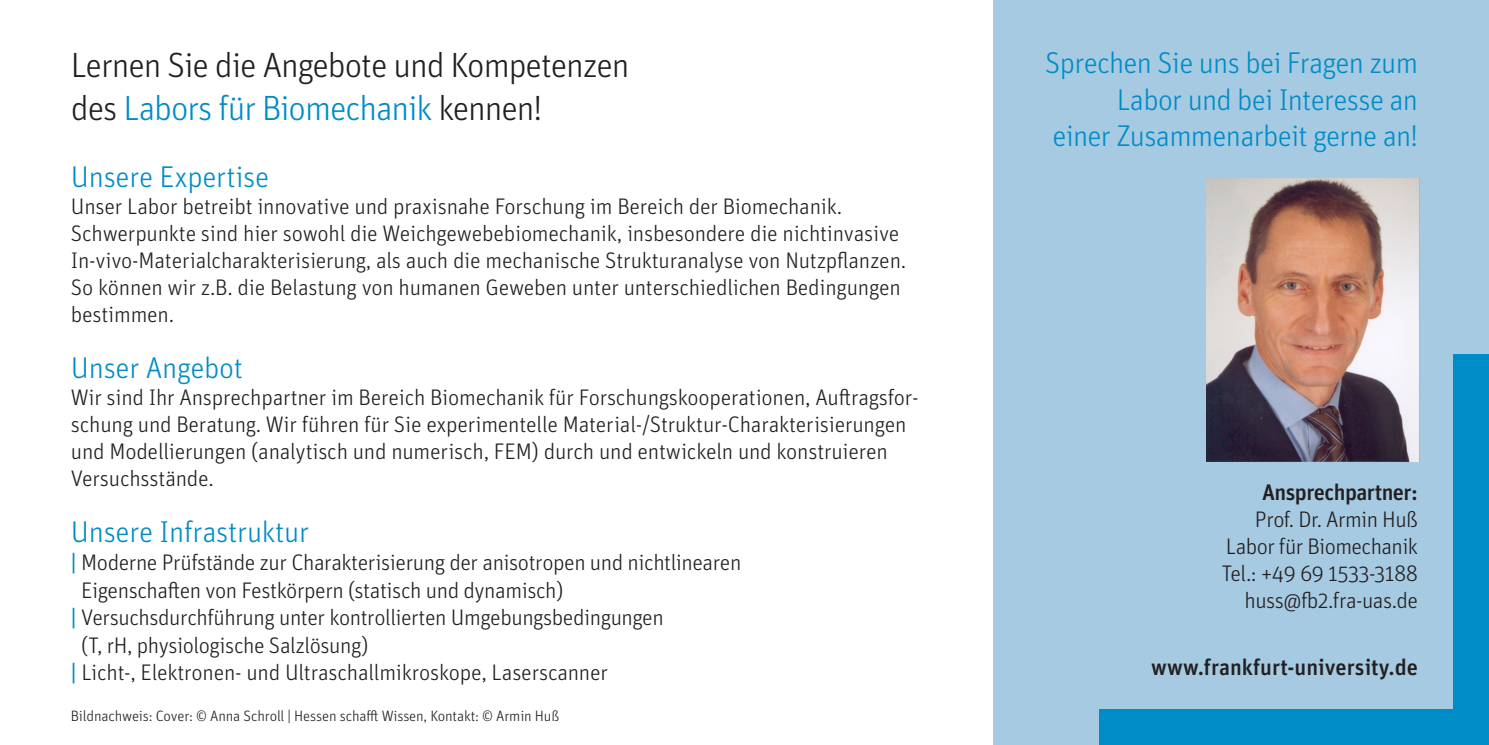
<style>
.page{position:relative;width:1489px;height:745px;background:#fff}
.page>*{position:absolute;margin:0;border:0;box-sizing:border-box;transform-origin:0 0}
.t1{font:300 35px/42px "Unit Pro";letter-spacing:-.03em;color:#231f20}
.t2{font:300 30px/36px "Unit Pro";letter-spacing:-.025em;color:#008cc7;text-align:right}
.t3{font:300 22.5px/27px "Unit Pro";letter-spacing:-.01em;color:#231f20}
.t4{font:500 22.5px "Unit Pro";color:#231f20}
.t5{font:500 22.5px "Unit Pro";letter-spacing:-.025em;color:#231f20}
.t6{font:300 15px "Unit Pro";letter-spacing:-.01em;color:#231f20}
.s1{color:#008cc7}
.s2{font-weight:500;color:#008cc7}
</style>
<div class="page">
<div style="left:993px;top:0;width:495px;height:744px;background:#a6cae2"></div>
<img style="left:1206px;top:178px;width:211px;height:283px">
<div style="left:1098px;top:709px;width:390px;height:35px;background:#008cc7"></div>
<div style="left:1453px;top:354px;width:35px;height:390px;background:#008cc7"></div>
<p class="t1" style="left:71px;top:43px;width:560px">Lernen Sie die Angebote und Kompetenzen des <span class="s1">Labors für Biomechanik</span> kennen!</p>
<p class="t2" style="left:71px;top:158px;width:200px">Unsere Expertise</p>
<p class="t3" style="left:71px;top:192px;width:836px">Unser Labor betreibt innovative und praxisnahe Forschung im Bereich der Biomechanik.<br>Schwerpunkte sind hier sowohl die Weichgewebebiomechanik, insbesondere die nichtinvasive In-vivo-Materialcharakterisierung, als auch die mechanische Strukturanalyse von Nutzpflanzen.<br>So können wir z.B. die Belastung von humanen Geweben unter unterschiedlichen Bedingungen bestimmen.</p>
<p class="t2" style="left:71px;top:349px;width:174px">Unser Angebot</p>
<p class="t3" style="left:71px;top:383px;width:849px">Wir sind Ihr Ansprechpartner im Bereich Biomechanik für Forschungskooperationen, Auftragsfor&shy;schung und Beratung. Wir führen für Sie experimentelle Material-/Struktur-Charakterisierungen und Modellierungen (analytisch und numerisch, FEM) durch und entwickeln und konstruieren Versuchsstände.</p>
<p class="t2" style="left:71px;top:513px;width:240px">Unsere Infrastruktur</p>
<p class="t3" style="left:81px;top:547px;width:661px;text-indent:-10px"><span class="s2">|</span> Moderne Prüfstände zur Charakterisierung der anisotropen und nichtlinearen<br>Eigenschaften von Festkörpern (statisch und dynamisch)</p>
<p class="t3" style="left:81px;top:602px;width:584px;text-indent:-10px"><span class="s2">|</span> Versuchsdurchführung unter kontrollierten Umgebungsbedingungen (T, rH, physiologische Salzlösung)</p>
<p class="t3" style="left:71px;top:657px;width:538px"><span class="s2">|</span> Licht-, Elektronen- und Ultraschallmikroskope, Laserscanner</p>
<p class="t6" style="left:71px;top:706px;width:490px">Bildnachweis: Cover: © Anna Schroll | Hessen schafft Wissen, Kontakt: © Armin Huß</p>
<p class="t2" style="left:1045px;top:44px;width:374px">Sprechen Sie uns bei Fragen zum<br>Labor und bei Interesse an<br>einer Zusammenarbeit gerne an!</p>
<p class="t5" style="left:1261px;top:476px;width:157px">Ansprechpartner:</p>
<p class="t3" style="left:1225px;top:505px;width:194px;text-align:right">Prof. Dr. Armin Huß<br>Labor für Biomechanik</p>
<p class="t3" style="left:1221px;top:559px;width:198px">Tel.: +49 69 1533-3188</p>
<p class="t3" style="left:1244px;top:586px;width:175px">huss@fb2.fra-uas.de</p>
<p class="t4" style="left:1151px;top:650px;width:268px">www.frankfurt-university.de</p>
</div>
